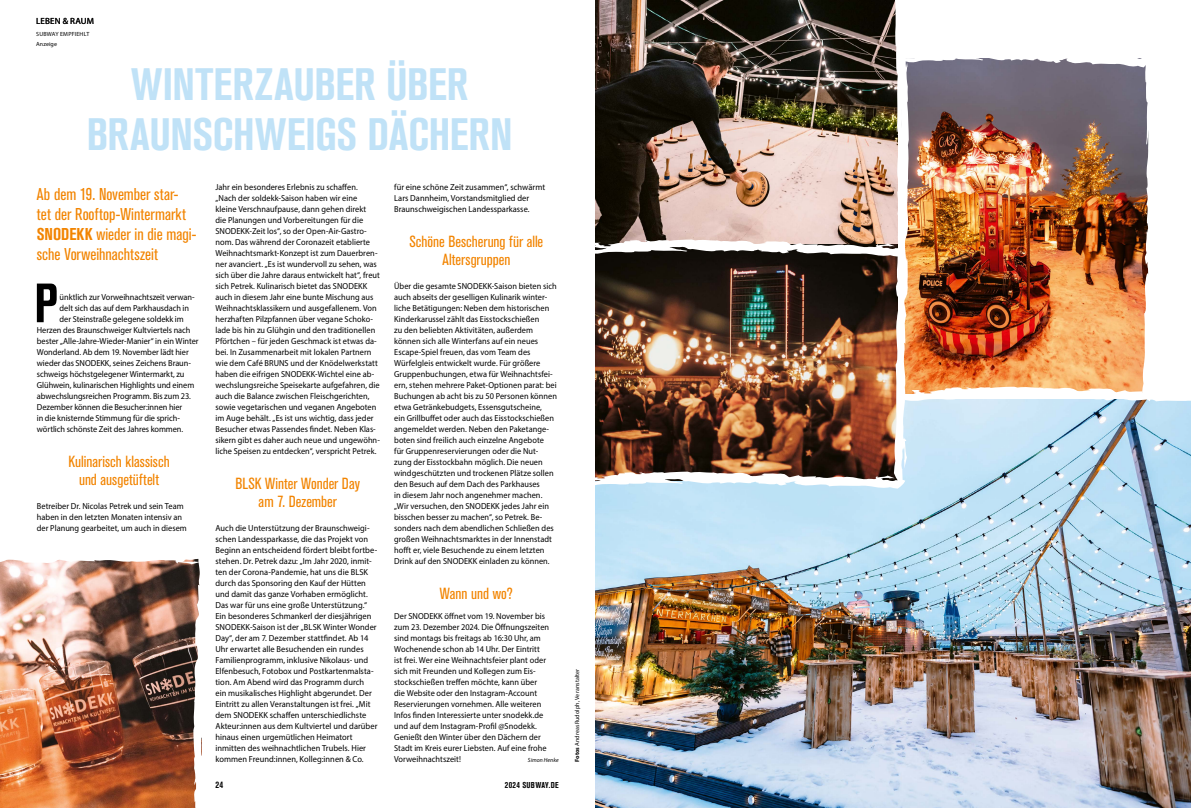
<style>
.page{position:relative;width:1191px;height:808px;background:#fff}
.page>*{position:absolute;margin:0;border:0;box-sizing:border-box;transform-origin:0 0}
.t1{font:700 condensed 54.7px "Akzidenz Grotesk BQ";color:#000;scale:.95 1}
.t2{font:700 condensed 45px/50px "Akzidenz Grotesk BQ";letter-spacing:-.005em;color:#c0e2f7;text-align:center}
.t3{font:condensed 17px/20px "Akzidenz Grotesk BQ";color:#f28400}
.t4{font:condensed 16px/18px "Akzidenz Grotesk BQ";color:#f28400;text-align:center}
.t5{font:700 condensed 9.5px "Akzidenz Grotesk BQ";color:#000}
.t6{font:9px "Myriad Pro";letter-spacing:.02em;color:#000}
.t7{font:8.8px/11px "Myriad Pro";letter-spacing:.005em;color:#000;scale:.95 1}
.t8{font:8.8px/11px "Myriad Pro";letter-spacing:.005em;color:#000;scale:.96 1}
.t9{font:700 condensed 8.5px "Akzidenz Grotesk BQ";letter-spacing:.035em;color:#000}
.t10{font:6px "Myriad Pro";letter-spacing:.02em;color:#000}
.t11{font:italic 6px "Myriad Pro";letter-spacing:.015em;color:#000;scale:.95 1}
.s1{font-weight:700}
.s2{font-size:8.9px}
</style>
<div class="page">
<img style="left:595px;top:489px;width:596px;height:319px">
<img style="left:0;top:558px;width:202px;height:250px">
<img style="left:595px;top:0;width:596px;height:489px">
<p class="t6" style="left:36px;top:16px;width:59px">LEBEN &amp; RAUM</p>
<p class="t10" style="left:36px;top:30px;width:55px">SUBWAY EMPFIEHLT</p>
<h2 class="t2" style="left:87px;top:59px;width:427px">WINTERZAUBER ÜBER<br>BRAUNSCHWEIGS DÄCHERN</h2>
<p class="t10" style="left:36px;top:40px;width:22px">Anzeige</p>
<h3 class="t3" style="left:37px;top:184px;width:161px">Ab dem 19. November star&shy;tet der Rooftop-Wintermarkt<br><span class="s1">SNODEKK</span> wieder in die magi&shy;sche Vorweihnachtszeit</h3>
<h1 class="t1" style="left:34px;top:272px;width:27px">P</h1>
<p class="t7" style="left:60px;top:292px;width:144px">ünktlich zur Vorweihnachtszeit verwan-</p>
<p class="t7" style="left:60px;top:303px;width:138px">delt sich das auf dem Parkhausdach in</p>
<p class="t7" style="left:60px;top:314px;width:132px">der Steinstraße gelegene soldekk im</p>
<p class="t7" style="left:37px;top:325px;width:163px">Herzen des Braunschweiger Kultviertels nach</p>
<p class="t7" style="left:37px;top:336px;width:172px">bester „Alle-Jahre-Wieder-Manier“ in ein Winter</p>
<p class="t7" style="left:37px;top:347px;width:161px">Wonderland. Ab dem 19. November lädt hier</p>
<p class="t7" style="left:37px;top:358px;width:164px">wieder das SNODEKK, seines Zeichens Braun-</p>
<p class="t7" style="left:37px;top:369px;width:157px">schweigs höchstgelegener Wintermarkt, zu</p>
<p class="t7" style="left:37px;top:380px;width:167px">Glühwein, kulinarischen Highlights und einem</p>
<p class="t7" style="left:37px;top:391px;width:164px">abwechslungsreichen Programm. Bis zum 23.</p>
<p class="t7" style="left:37px;top:402px;width:155px">Dezember können die Besucher:innen hier</p>
<p class="t7" style="left:37px;top:413px;width:152px">in die knisternde Stimmung für die sprich-</p>
<p class="t7" style="left:37px;top:424px;width:156px">wörtlich schönste Zeit des Jahres kommen.</p>
<h3 class="t4" style="left:69px;top:453px;width:103px">Kulinarisch klassisch und ausgetüftelt</h3>
<p class="t7" style="left:37px;top:501px;width:159px">Betreiber Dr. Nicolas Petrek und sein Team haben in den letzten Monaten intensiv an der Planung gearbeitet, um auch in diesem</p>
<p class="t7" style="left:215px;top:182px;width:175px">Jahr ein besonderes Erlebnis zu schaffen. „Nach der soldekk-Saison haben wir eine kleine Verschnaufpause, dann gehen direkt<br>die Planungen und Vorbereitungen für die SNODEKK-Zeit los“, so der Open-Air-Gastro&shy;nom. Das während der Coronazeit etablierte Weihnachtsmarkt-Konzept ist zum Dauerbren&shy;ner avanciert. „Es ist wundervoll zu sehen, was sich über die Jahre daraus entwickelt hat“, freut sich Petrek. Kulinarisch bietet das SNODEKK auch in diesem Jahr eine bunte Mischung aus Weihnachtsklassikern und ausgefallenem. Von herzhaften Pilzpfannen über vegane Schoko&shy;lade bis hin zu Glühgin und den traditionellen Pförtchen – für jeden Geschmack ist etwas da&shy;bei. In Zusammenarbeit mit lokalen Partnern wie dem Café BRUNS und der Knödelwerkstatt haben die eifrigen SNODEKK-Wichtel eine ab&shy;wechslungsreiche Speisekarte aufgefahren, die auch die Balance zwischen Fleischgerichten, sowie vegetarischen und veganen Angeboten im Auge behält. „Es ist uns wichtig, dass jeder Besucher etwas Passendes findet. Neben Klas&shy;sikern gibt es daher auch neue und ungewöhn&shy;liche Speisen zu entdecken“, verspricht Petrek.</p>
<h3 class="t4" style="left:235px;top:475px;width:126px">BLSK Winter Wonder Day am 7. Dezember</h3>
<p class="t8" style="left:215px;top:523px;width:170px">Auch die Unterstützung der Braunschweigi&shy;schen Landessparkasse, die das Projekt von Beginn an entscheidend fördert bleibt fortbe&shy;stehen. Dr. Petrek dazu: „Im Jahr 2020, inmit&shy;ten der Corona-Pandemie, hat uns die BLSK durch das Sponsoring den Kauf der Hütten und damit das ganze Vorhaben ermöglicht.<br>Das war für uns eine große Unterstützung.“ Ein besonderes Schmankerl der diesjährigen SNODEKK-Saison ist der „BLSK Winter Wonder Day“, der am 7. Dezember stattfindet. Ab 14<br>Uhr erwartet alle Besuchenden ein rundes Familienprogramm, inklusive Nikolaus- und Elfenbesuch, Fotobox und Postkartenmalsta&shy;tion. Am Abend wird das Programm durch<br>ein musikalisches Highlight abgerundet. Der Eintritt zu allen Veranstaltungen ist frei. „Mit dem SNODEKK schaffen unterschiedlichste Akteur:innen aus dem Kultviertel und darüber hinaus einen urgemütlichen Heimatort inmitten des weihnachtlichen Trubels. Hier kommen Freund:innen, Kolleg:innen &amp; Co.</p>
<p class="t8" style="left:394px;top:182px;width:159px">für eine schöne Zeit zusammen“, schwärmt<br>Lars Dannheim, Vorstandsmitglied der<br>Braunschweigischen Landessparkasse.</p>
<h3 class="t4" style="left:409px;top:233px;width:135px">Schöne Bescherung für alle<br>Altersgruppen</h3>
<p class="t7" style="left:394px;top:281px;width:173px">Über die gesamte SNODEKK-Saison bieten sich auch abseits der geselligen Kulinarik winter&shy;liche Betätigungen: Neben dem historischen Kinderkarussel zählt das Eisstockschießen<br>zu den beliebten Aktivitäten, außerdem können sich alle Winterfans auf ein neues Escape-Spiel freuen, das vom Team des Würfelgleis entwickelt wurde. Für größere Gruppenbuchungen, etwa für Weihnachtsfei&shy;ern, stehen mehrere Paket-Optionen parat: bei Buchungen ab acht bis zu 50 Personen können etwa Getränkebudgets, Essensgutscheine,<br>ein Grillbuffet oder auch das Eisstockschießen angemeldet werden. Neben den Paketange&shy;boten sind freilich auch einzelne Angebote<br>für Gruppenreservierungen oder die Nut&shy;zung der Eisstockbahn möglich. Die neuen windgeschützten und trockenen Plätze sollen den Besuch auf dem Dach des Parkhauses<br>in diesem Jahr noch angenehmer machen. „Wir versuchen, den SNODEKK jedes Jahr ein bisschen besser zu machen“, so Petrek. Be&shy;sonders nach dem abendlichen Schließen des großen Weihnachtsmarktes in der Innenstadt hofft er, viele Besuchende zu einem letzten Drink auf den SNODEKK einladen zu können.</p>
<h3 class="t4" style="left:440px;top:585px;width:74px">Wann und wo?</h3>
<p class="t7" style="left:394px;top:611px;width:165px">Der SNODEKK öffnet vom 19. November bis zum 23. Dezember 2024. Die Öffnungszeiten sind montags bis freitags ab 16:30 Uhr, am Wochenende schon ab 14 Uhr. Der Eintritt ist frei. Wer eine Weihnachtsfeier plant oder sich mit Freunden und Kollegen zum Eis&shy;stockschießen treffen möchte, kann über die Website oder den Instagram-Account Reservierungen vornehmen. Alle weiteren Infos finden Interessierte unter snodekk.de und auf dem Instagram-Profil @Snodekk.<br>Genießt den Winter über den Dächern der Stadt im Kreis eurer Liebsten. Auf eine frohe Vorweihnachtszeit!</p>
<p class="t11" style="left:528px;top:756px;width:34px">Simon Henke</p>
<p class="t5" style="left:215px;top:780px;width:9px">24</p>
<p class="t9" style="left:505px;top:781px;width:55px"><span class="s2">2024</span> SUBWAY.DE</p>
<p class="t10" style="left:573px;top:762px;width:95px;rotate:-90deg"><span class="s1">Fotos</span> AndreasRudolph, Veranstalter</p>
</div>
